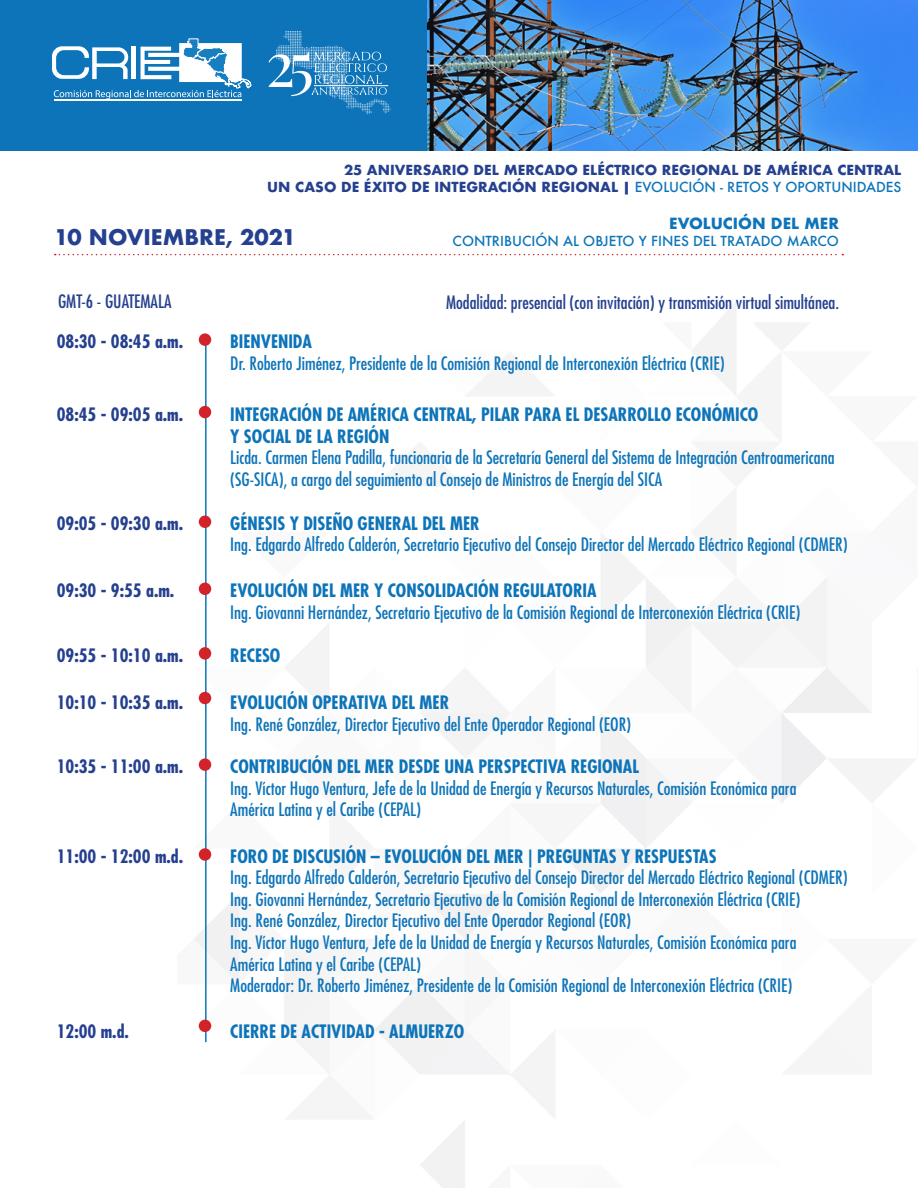
<style>
.page{position:relative;width:918px;height:1188px;background:#fff}
.page>*{position:absolute;margin:0;border:0;box-sizing:border-box;transform-origin:0 0}
.t1{font:700 21px "Futura";color:#25408f}
.t2{font:condensed 18px/21.6px "Futura";color:#0d74b9}
.t3{font:700 condensed 18px/21.6px "Futura";color:#0d74b9}
.t4{font:700 condensed 18px "Futura";color:#25408f}
.t5{font:condensed 18px "Futura";color:#25408f}
.t6{font:700 15px "Futura";color:#0d74b9}
.t7{font:700 13.5px/16.5px "Futura";color:#25408f;text-align:right}
.t8{font:500 13.5px "Futura";color:#0d74b9}
.s1{font-weight:500;color:#0d74b9}
</style>
<div class="page">
<img style="left:194px;top:302px;width:721px;height:886px">
<svg style="left:55px;top:254px;width:788px;height:1px"></svg>
<img style="left:426px;top:0;width:492px;height:150px">
<div style="left:0;top:0;width:426px;height:150px;background:#0d74b9"></div>
<hr style="left:205px;top:336px;width:2px;height:706px;background:#0d74b9">
<div style="left:199px;top:406px;width:12px;height:12px;background:#d2232a;border-radius:50%"></div>
<div style="left:199px;top:516px;width:12px;height:12px;background:#d2232a;border-radius:50%"></div>
<div style="left:199px;top:333px;width:12px;height:13px;background:#d2232a;border-radius:50%"></div>
<div style="left:199px;top:583px;width:12px;height:12px;background:#d2232a;border-radius:50%"></div>
<div style="left:199px;top:647px;width:12px;height:13px;background:#d2232a;border-radius:50%"></div>
<div style="left:199px;top:692px;width:12px;height:12px;background:#d2232a;border-radius:50%"></div>
<div style="left:199px;top:758px;width:12px;height:13px;background:#d2232a;border-radius:50%"></div>
<div style="left:199px;top:848px;width:12px;height:13px;background:#d2232a;border-radius:50%"></div>
<div style="left:199px;top:1020px;width:12px;height:12px;background:#d2232a;border-radius:50%"></div>
<hr style="left:54px;top:99px;width:188px;height:2px;background:#fff">
<svg style="left:52px;top:39px;width:200px;height:60px"></svg>
<svg style="left:269px;top:31px;width:118px;height:81px"></svg>
<hr style="left:314px;top:85px;width:74px;height:1px;background:#fff">
<p class="t7" style="left:267px;top:162px;width:636px">25 ANIVERSARIO DEL MERCADO ELÉCTRICO REGIONAL DE AMÉRICA CENTRAL<br>UN CASO DE ÉXITO DE INTEGRACIÓN REGIONAL | <span class="s1">EVOLUCIÓN - RETOS Y OPORTUNIDADES</span></p>
<p class="t6" style="left:669px;top:213px;width:171px">EVOLUCIÓN DEL MER</p>
<p class="t8" style="left:453px;top:231px;width:388px">CONTRIBUCIÓN AL OBJETO Y FINES DEL TRATADO MARCO</p>
<p class="t1" style="left:54px;top:222px;width:244px">10 NOVIEMBRE, 2021</p>
<p class="t5" style="left:58px;top:290px;width:115px">GMT-6 - GUATEMALA</p>
<p class="t5" style="left:446px;top:291px;width:394px">Modalidad: presencial (con invitación) y transmisión virtual simultánea.</p>
<p class="t4" style="left:57px;top:330px;width:128px">08:30 - 08:45 a.m.</p>
<p class="t3" style="left:230px;top:331px;width:83px">BIENVENIDA</p>
<p class="t2" style="left:230px;top:352px;width:496px">Dr. Roberto Jiménez, Presidente de la Comisión Regional de Interconexión Eléctrica (CRIE)</p>
<p class="t4" style="left:57px;top:403px;width:128px">08:45 - 09:05 a.m.</p>
<p class="t3" style="left:230px;top:404px;width:530px">INTEGRACIÓN DE AMÉRICA CENTRAL, PILAR PARA EL DESARROLLO ECONÓMICO<br>Y SOCIAL DE LA REGIÓN</p>
<p class="t2" style="left:230px;top:447px;width:606px">Licda. Carmen Elena Padilla, funcionaria de la Secretaría General del Sistema de Integración Centroamericana (SG-SICA), a cargo del seguimiento al Consejo de Ministros de Energía del SICA</p>
<p class="t4" style="left:57px;top:511px;width:128px">09:05 - 09:30 a.m.</p>
<p class="t3" style="left:230px;top:512px;width:251px">GÉNESIS Y DISEÑO GENERAL DEL MER</p>
<p class="t2" style="left:230px;top:534px;width:619px">Ing. Edgardo Alfredo Calderón, Secretario Ejecutivo del Consejo Director del Mercado Eléctrico Regional (CDMER)</p>
<p class="t4" style="left:57px;top:579px;width:119px">09:30 - 9:55 a.m.</p>
<p class="t3" style="left:230px;top:580px;width:368px">EVOLUCIÓN DEL MER Y CONSOLIDACIÓN REGULATORIA</p>
<p class="t2" style="left:230px;top:601px;width:572px">Ing. Giovanni Hernández, Secretario Ejecutivo de la Comisión Regional de Interconexión Eléctrica (CRIE)</p>
<p class="t4" style="left:57px;top:644px;width:128px">09:55 - 10:10 a.m.</p>
<p class="t3" style="left:230px;top:645px;width:52px">RECESO</p>
<p class="t4" style="left:57px;top:691px;width:128px">10:10 - 10:35 a.m.</p>
<p class="t3" style="left:230px;top:692px;width:220px">EVOLUCIÓN OPERATIVA DEL MER</p>
<p class="t2" style="left:230px;top:714px;width:402px">Ing. René González, Director Ejecutivo del Ente Operador Regional (EOR)</p>
<p class="t4" style="left:57px;top:755px;width:128px">10:35 - 11:00 a.m.</p>
<p class="t3" style="left:230px;top:755px;width:410px">CONTRIBUCIÓN DEL MER DESDE UNA PERSPECTIVA REGIONAL</p>
<p class="t2" style="left:230px;top:777px;width:568px">Ing. Víctor Hugo Ventura, Jefe de la Unidad de Energía y Recursos Naturales, Comisión Económica para<br>América Latina y el Caribe (CEPAL)</p>
<p class="t4" style="left:57px;top:844px;width:128px">11:00 - 12:00 m.d.</p>
<p class="t3" style="left:230px;top:845px;width:488px">FORO DE DISCUSIÓN – EVOLUCIÓN DEL MER | PREGUNTAS Y RESPUESTAS</p>
<p class="t2" style="left:230px;top:867px;width:619px">Ing. Edgardo Alfredo Calderón, Secretario Ejecutivo del Consejo Director del Mercado Eléctrico Regional (CDMER)<br>Ing. Giovanni Hernández, Secretario Ejecutivo de la Comisión Regional de Interconexión Eléctrica (CRIE)<br>Ing. René González, Director Ejecutivo del Ente Operador Regional (EOR)<br>Ing. Víctor Hugo Ventura, Jefe de la Unidad de Energía y Recursos Naturales, Comisión Económica para<br>América Latina y el Caribe (CEPAL)<br>Moderador: Dr. Roberto Jiménez, Presidente de la Comisión Regional de Interconexión Eléctrica (CRIE)</p>
<p class="t4" style="left:57px;top:1020px;width:74px">12:00 m.d.</p>
<p class="t3" style="left:230px;top:1021px;width:236px">CIERRE DE ACTIVIDAD - ALMUERZO</p>
</div>
